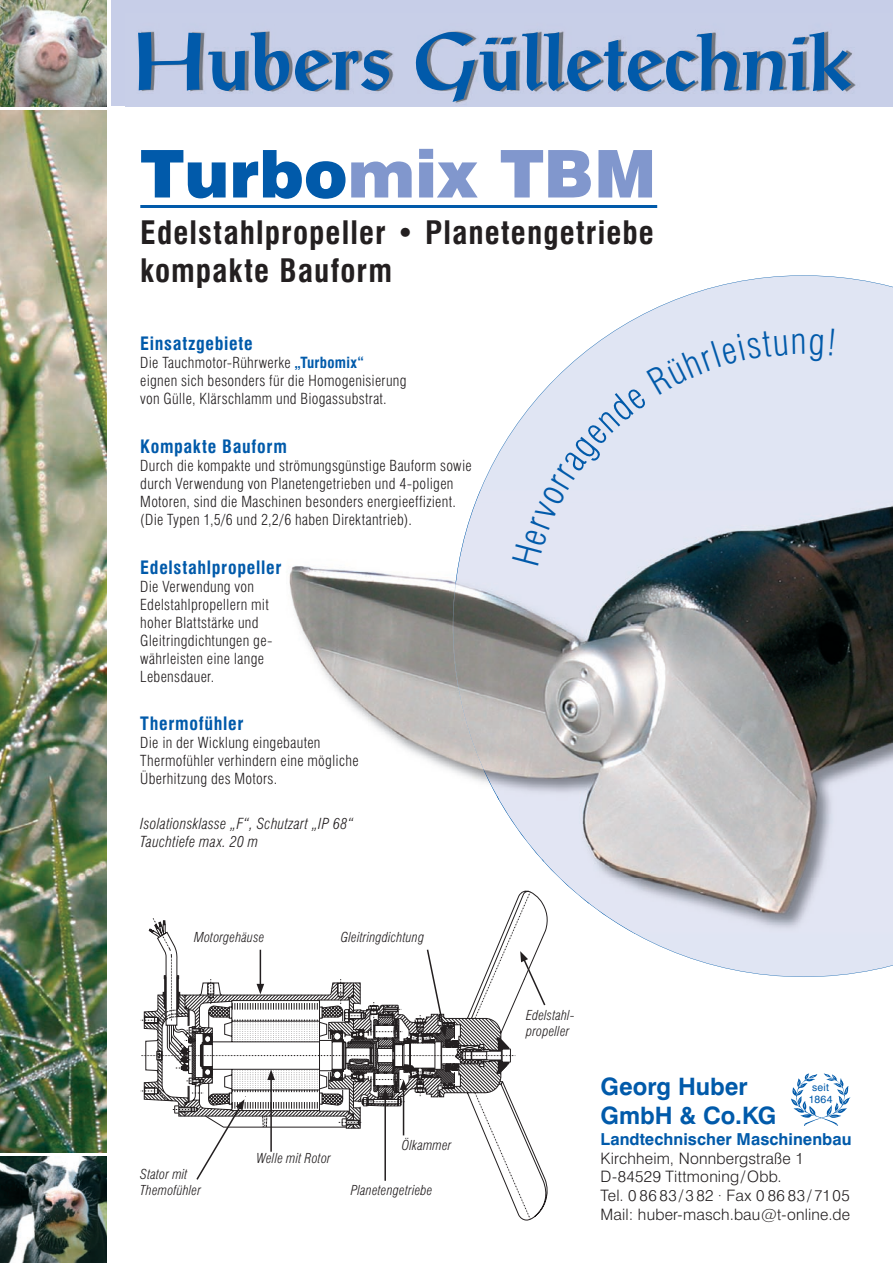
<style>
.page{position:relative;width:893px;height:1263px;background:#fff}
.page>*{position:absolute;margin:0;border:0;box-sizing:border-box;transform-origin:0 0}
.t1{font:700 78.9px "Prose Antique";color:#015aaa}
.t2{font:900 66px "Swiss 721 BT";color:#8197cd}
.t3{font:700 condensed 31.5px/37.8px "Swiss 721 BT";letter-spacing:.035em;color:#231f20}
.t4{font:700 24px/28.5px "Swiss 721 BT";color:#015aaa}
.t5{font:700 condensed 18px "Swiss 721 BT";letter-spacing:.04em;color:#015aaa}
.t6{font:700 16.5px "Swiss 721 BT";color:#015aaa}
.t7{font:300 15.75px/18.9px "Swiss 721 BT";letter-spacing:.015em;color:#231f20}
.t8{font:300 condensed 15px/18px "Swiss 721 BT";letter-spacing:.02em;color:#231f20}
.t9{font:italic 300 condensed 15px/18px "Swiss 721 BT";letter-spacing:.015em;color:#231f20}
.t10{font:italic 300 condensed 13.5px/16.2px "Swiss 721 BT";letter-spacing:.01em;color:#231f20}
.t11{font:10.5px/12.6px "Swiss 721 BT";letter-spacing:.025em;color:#015aaa;text-align:center}
.s1{color:#015aaa}
.s2{font-weight:700;color:#015aaa}
</style>
<div class="page">
<svg style="left:480px;top:275px;width:413px;height:702px;fill:#e0e5f3"></svg>
<hr style="left:140px;top:205px;width:517px;height:3px;background:#015aaa">
<img style="left:0;top:111px;width:106px;height:1041px">
<img style="left:0;top:1157px;width:106px;height:106px">
<img style="left:0;top:0;width:106px;height:106px">
<img style="left:787px;top:490px;width:106px;height:13px">
<img style="left:636px;top:932px;width:257px;height:2px">
<img style="left:475px;top:490px;width:37px;height:13px">
<img style="left:582px;top:932px;width:54px;height:2px">
<img style="left:289px;top:566px;width:195px;height:325px">
<img style="left:484px;top:826px;width:50px;height:65px">
<img style="left:534px;top:879px;width:9px;height:12px">
<img style="left:498px;top:503px;width:395px;height:322px">
<img style="left:589px;top:825px;width:304px;height:53px">
<img style="left:633px;top:878px;width:260px;height:54px">
<img style="left:453px;top:503px;width:45px;height:323px">
<img style="left:498px;top:771px;width:45px;height:108px">
<img style="left:543px;top:825px;width:46px;height:107px">
<img style="left:588px;top:878px;width:45px;height:54px">
<svg style="left:143px;top:891px;width:406px;height:329px"></svg>
<div style="left:111px;top:0;width:782px;height:106px;background:#c7cee8"></div>
<img style="left:126px;top:31px;width:767px;height:76px">
<svg style="left:791px;top:1073px;width:59px;height:53px"></svg>
<svg style="left:512px;top:330px;width:275px;height:236px;background:#d7dde9"></svg>
<svg style="left:793px;top:333px;width:30px;height:28px"></svg>
<svg style="left:829px;top:328px;width:5px;height:27px"></svg>
<h1 class="t1" style="left:133px;top:15px;width:719px">Hubers Gülletechnik</h1>
<h2 class="t2" style="left:140px;top:134px;width:518px"><span class="s1">Turbo</span>mix TBM</h2>
<h3 class="t3" style="left:140px;top:214px;width:515px">Edelstahlpropeller • Planetengetriebe kompakte Bauform</h3>
<p class="t5" style="left:140px;top:333px;width:114px">Einsatzgebiete</p>
<p class="t8" style="left:140px;top:354px;width:268px">Die Tauchmotor-Rührwerke <span class="s2">„Turbomix“<br></span>eignen sich besonders für die Homogenisierung von Gülle, Klärschlamm und Biogassubstrat.</p>
<p class="t5" style="left:140px;top:436px;width:148px">Kompakte Bauform</p>
<p class="t8" style="left:140px;top:456px;width:333px">Durch die kompakte und strömungsgünstige Bauform sowie durch Verwendung von Planetengetrieben und 4-poligen Motoren, sind die Maschinen besonders energieeffizient. (Die Typen 1,5/6 und 2,2/6 haben Direktantrieb).</p>
<p class="t5" style="left:140px;top:556px;width:143px">Edelstahlpropeller</p>
<p class="t8" style="left:140px;top:577px;width:133px">Die Verwendung von<br>Edelstahlpropellern mit hoher Blattstärke und<br>Gleitringdichtungen ge&shy;währleisten eine lange<br>Lebensdauer.</p>
<p class="t5" style="left:140px;top:713px;width:105px">Thermofühler</p>
<p class="t8" style="left:140px;top:734px;width:220px">Die in der Wicklung eingebauten<br>Thermofühler verhindern eine mögliche<br>Überhitzung des Motors.</p>
<p class="t9" style="left:140px;top:815px;width:215px">Isolationsklasse „F“, Schutzart „IP 68“<br>Tauchtiefe max. 20 m</p>
<p class="t10" style="left:194px;top:928px;width:72px">Motorgehäuse</p>
<p class="t10" style="left:341px;top:928px;width:85px">Gleitringdichtung</p>
<p class="t10" style="left:140px;top:1166px;width:62px">Stator mit<br>Themofühler</p>
<p class="t10" style="left:257px;top:1150px;width:76px">Welle mit Rotor</p>
<p class="t10" style="left:402px;top:1137px;width:51px">Ölkammer</p>
<p class="t10" style="left:351px;top:1182px;width:83px">Planetengetriebe</p>
<p class="t10" style="left:526px;top:1006px;width:50px">Edelstahl&shy;propeller</p>
<h3 class="t4" style="left:600px;top:1072px;width:178px">Georg Huber<br>GmbH &amp; Co.KG</h3>
<p class="t6" style="left:600px;top:1129px;width:253px">Landtechnischer Maschinenbau</p>
<p class="t7" style="left:600px;top:1148px;width:251px">Kirchheim, Nonnbergstraße 1<br>D-84529 Tittmoning/Obb.<br>Tel. 0 86 83/3 82 · Fax 0 86 83/7105<br>Mail: huber-masch.bau@t-online.de</p>
<p class="t11" style="left:809px;top:1081px;width:25px">seit<br>1864</p>
</div>
